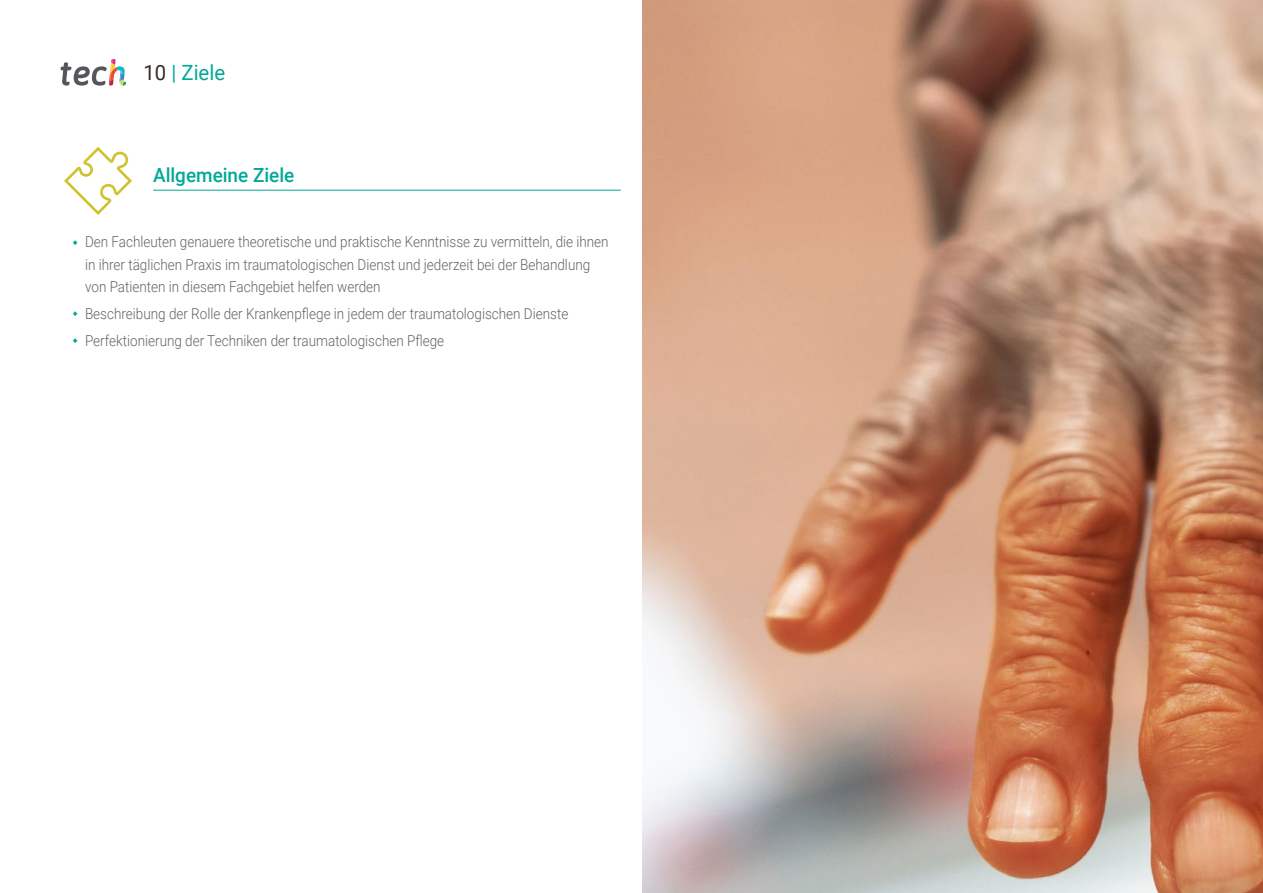
<style>
.page{position:relative;width:1263px;height:893px;background:#fff}
.page>*{position:absolute;margin:0;border:0;box-sizing:border-box;transform-origin:0 0}
.t1{font:21px "Roboto";color:#00a996}
.t2{font:500 19.5px "Roboto";color:#00a996}
.t3{font:300 15px/22.5px "Roboto";color:#61646a;scale:.9 1}
.s1{color:#312e20}
</style>
<div class="page">
<img style="left:642px;top:0;width:621px;height:893px">
<svg style="left:61px;top:59px;width:65px;height:27px"></svg>
<hr style="left:153px;top:190px;width:468px;height:1px;background:#00a996">
<svg style="left:64px;top:147px;width:68px;height:68px"></svg>
<h1 class="t1" style="left:144px;top:57px;width:83px"><span class="s1">10</span> | Ziele</h1>
<h2 class="t2" style="left:153px;top:161px;width:143px">Allgemeine Ziele</h2>
<p class="t3" style="left:85px;top:230px;width:583px">Den Fachleuten genauere theoretische und praktische Kenntnisse zu vermitteln, die ihnen in ihrer täglichen Praxis im traumatologischen Dienst und jederzeit bei der Behandlung von Patienten in diesem Fachgebiet helfen werden</p>
<p class="t3" style="left:85px;top:300px;width:538px;line-height:26.7px">Beschreibung der Rolle der Krankenpflege in jedem der traumatologischen Dienste<br>Perfektionierung der Techniken der traumatologischen Pflege</p>
</div>
